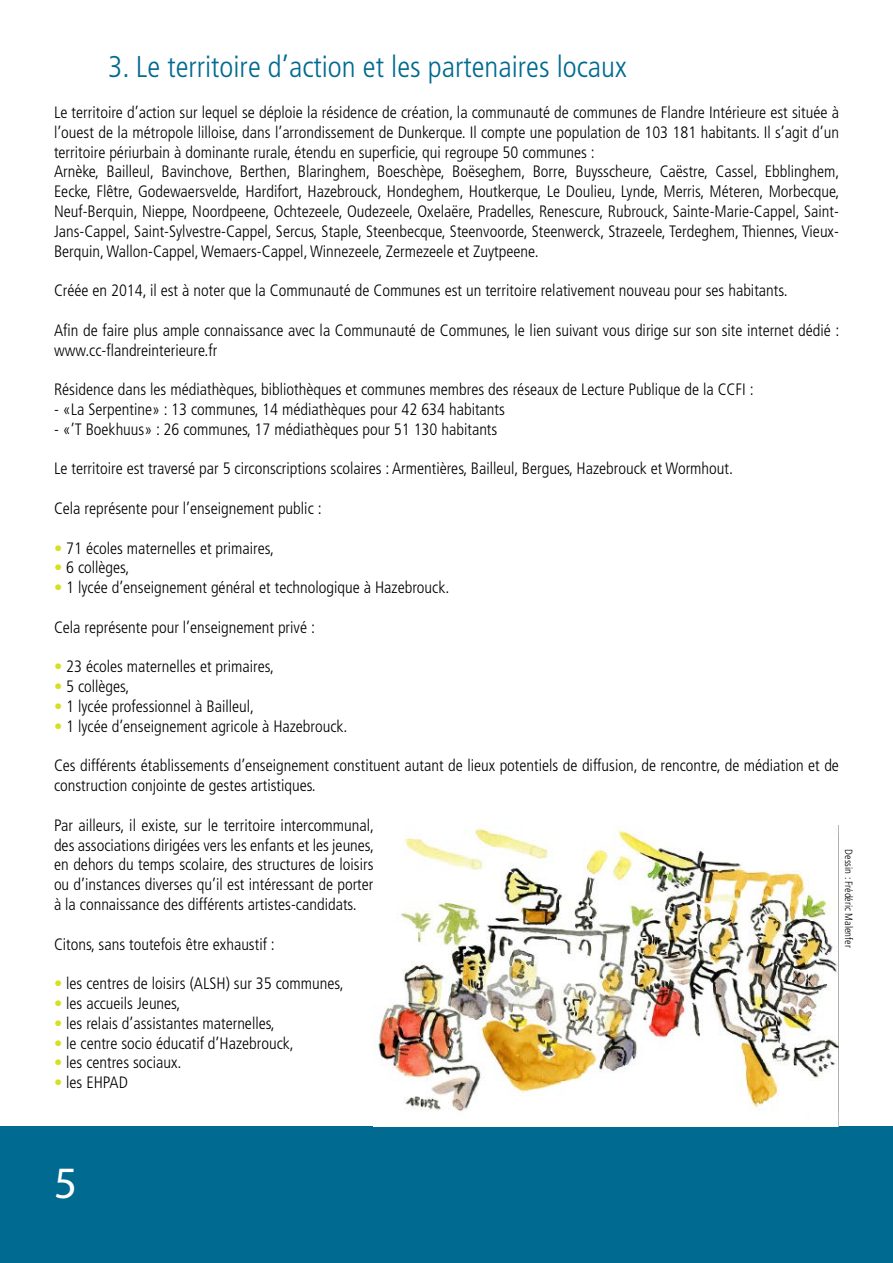
<style>
.page{position:relative;width:893px;height:1263px;background:#fff}
.page>*{position:absolute;margin:0;border:0;box-sizing:border-box;transform-origin:0 0}
.t1{font:45px "Myriad Pro";color:#fff}
.t2{font:300 condensed 30px "Frutiger";color:#006a90}
.t3{font:300 condensed 16.5px/19.8px "Frutiger";color:#000}
.t4{font:300 condensed 10.5px "Frutiger";color:#000}
.s1{color:#d7df23}
</style>
<div class="page">
<div style="left:0;top:1127px;width:893px;height:136px;background:#006a90"></div>
<img style="left:374px;top:826px;width:464px;height:286px">
<h2 class="t2" style="left:108px;top:49px;width:520px">3. Le territoire d’action et les partenaires locaux</h2>
<p class="t3" style="left:54px;top:103px;width:787px">Le territoire d’action sur lequel se déploie la résidence de création, la communauté de communes de Flandre Intérieure est située à l’ouest de la métropole lilloise, dans l’arrondissement de Dunkerque. Il compte une population de 103 181 habitants. Il s’agit d’un territoire périurbain à dominante rurale, étendu en superficie, qui regroupe 50 communes :<br>Arnèke, Bailleul, Bavinchove, Berthen, Blaringhem, Boeschèpe, Boëseghem, Borre, Buysscheure, Caëstre, Cassel, Ebblinghem, Eecke, Flêtre, Godewaersvelde, Hardifort, Hazebrouck, Hondeghem, Houtkerque, Le Doulieu, Lynde, Merris, Méteren, Morbecque, Neuf-Berquin, Nieppe, Noordpeene, Ochtezeele, Oudezeele, Oxelaëre, Pradelles, Renescure, Rubrouck, Sainte-Marie-Cappel, Saint-Jans-Cappel, Saint-Sylvestre-Cappel, Sercus, Staple, Steenbecque, Steenvoorde, Steenwerck, Strazeele, Terdeghem, Thiennes, Vieux-Berquin, Wallon-Cappel, Wemaers-Cappel, Winnezeele, Zermezeele et Zuytpeene.</p>
<p class="t3" style="left:54px;top:281px;width:735px">Créée en 2014, il est à noter que la Communauté de Communes est un territoire relativement nouveau pour ses habitants.</p>
<p class="t3" style="left:54px;top:320px;width:787px">Afin de faire plus ample connaissance avec la Communauté de Communes, le lien suivant vous dirige sur son site internet dédié : www.cc-flandreinterieure.fr</p>
<p class="t3" style="left:54px;top:380px;width:701px">Résidence dans les médiathèques, bibliothèques et communes membres des réseaux de Lecture Publique de la CCFI :</p>
<p class="t3" style="left:54px;top:400px;width:452px">- «La Serpentine» : 13 communes, 14 médiathèques pour 42 634 habitants</p>
<p class="t3" style="left:54px;top:419px;width:445px">- «’T Boekhuus» : 26 communes, 17 médiathèques pour 51 130 habitants</p>
<p class="t3" style="left:54px;top:459px;width:681px">Le territoire est traversé par 5 circonscriptions scolaires : Armentières, Bailleul, Bergues, Hazebrouck et Wormhout.</p>
<p class="t3" style="left:54px;top:499px;width:269px">Cela représente pour l’enseignement public :</p>
<p class="t3" style="left:54px;top:538px;width:221px"><span class="s1">•</span> 71 écoles maternelles et primaires,</p>
<p class="t3" style="left:54px;top:558px;width:77px"><span class="s1">•</span> 6 collèges,</p>
<p class="t3" style="left:54px;top:578px;width:397px"><span class="s1">•</span> 1 lycée d’enseignement général et technologique à Hazebrouck.</p>
<p class="t3" style="left:54px;top:617px;width:262px">Cela représente pour l’enseignement privé :</p>
<p class="t3" style="left:54px;top:657px;width:221px"><span class="s1">•</span> 23 écoles maternelles et primaires,</p>
<p class="t3" style="left:54px;top:677px;width:77px"><span class="s1">•</span> 5 collèges,</p>
<p class="t3" style="left:54px;top:697px;width:202px"><span class="s1">•</span> 1 lycée professionnel à Bailleul,</p>
<p class="t3" style="left:54px;top:716px;width:295px"><span class="s1">•</span> 1 lycée d’enseignement agricole à Hazebrouck.</p>
<p class="t3" style="left:54px;top:756px;width:786px">Ces différents établissements d’enseignement constituent autant de lieux potentiels de diffusion, de rencontre, de médiation et de construction conjointe de gestes artistiques.</p>
<p class="t3" style="left:54px;top:815px;width:322px;text-align:justify">Par ailleurs, il existe, sur le territoire intercommunal, des associations dirigées vers les enfants et les jeunes, en dehors du temps scolaire, des structures de loisirs ou d’instances diverses qu’il est intéressant de porter à la connaissance des différents artistes-candidats.</p>
<p class="t3" style="left:54px;top:934px;width:222px">Citons, sans toutefois être exhaustif :</p>
<p class="t3" style="left:54px;top:974px;width:291px"><span class="s1">•</span> les centres de loisirs (ALSH) sur 35 communes,</p>
<p class="t3" style="left:54px;top:994px;width:128px"><span class="s1">•</span> les accueils Jeunes,</p>
<p class="t3" style="left:54px;top:1013px;width:222px"><span class="s1">•</span> les relais d’assistantes maternelles,</p>
<p class="t3" style="left:54px;top:1033px;width:241px"><span class="s1">•</span> le centre socio éducatif d’Hazebrouck,</p>
<p class="t3" style="left:54px;top:1053px;width:129px"><span class="s1">•</span> les centres sociaux.</p>
<p class="t3" style="left:54px;top:1073px;width:75px"><span class="s1">•</span> les EHPAD</p>
<p class="t4" style="left:855px;top:849px;width:99px;rotate:90deg">Dessin : Frédéric Malenfer</p>
<h1 class="t1" style="left:54px;top:1155px;width:25px">5</h1>
</div>
